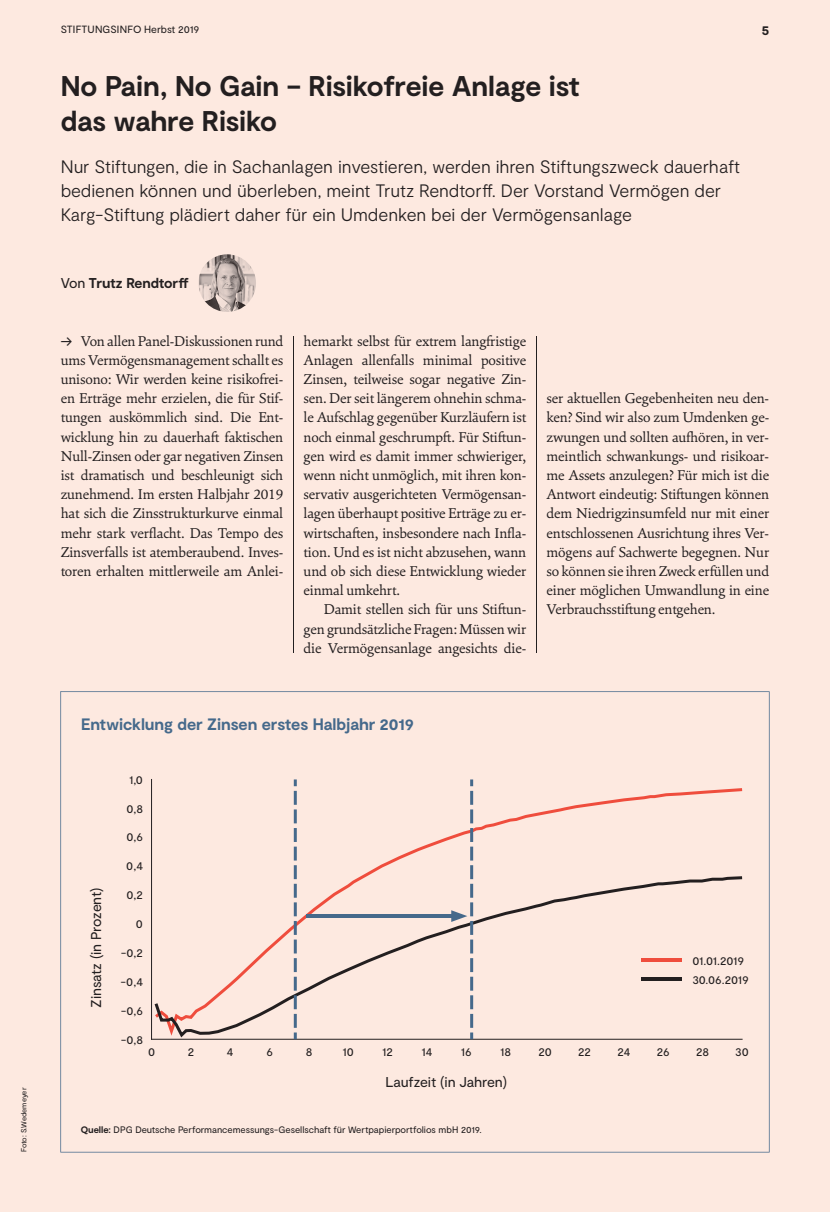
<style>
.page{position:relative;width:830px;height:1212px;background:#fff}
.page>*{position:absolute;margin:0;border:0;box-sizing:border-box;transform-origin:0 0}
.t1{font:700 28.5px/34.5px "Moderat";letter-spacing:-.005em;color:#231f20}
.t2{font:300 18px/24px "Moderat";letter-spacing:-.01em;color:#231f20}
.t3{font:700 16.5px "Moderat";letter-spacing:-.005em;color:#45698b}
.t4{font:14.25px/19.2px "Cala";letter-spacing:-.015em;color:#231f20;text-align:justify}
.t5{font:14.25px "Moderat";letter-spacing:-.01em;color:#231f20}
.t6{font:700 14.25px "Moderat";letter-spacing:-.01em;color:#231f20}
.t7{font:700 13.5px "Moderat";color:#231f20}
.t8{font:12px/19.2px "Moderat";color:#231f20}
.t9{font:10.5px "Moderat";letter-spacing:.005em;color:#231f20}
.t10{font:9.45px "Moderat";letter-spacing:-.005em;color:#231f20}
.t11{font:7.5px "Moderat";letter-spacing:-.02em;color:#231f20}
.s1{font-weight:400}
.s2{font-family:"Moderat"}
.s3{font-weight:700}
</style>
<div class="page">
<div style="left:0;top:0;width:829px;height:1212px;background:#fde9e0"></div>
<svg style="left:60px;top:691px;width:709px;height:461px"></svg>
<svg style="left:152px;top:786px;width:593px;height:254px"></svg>
<hr style="left:151px;top:779px;width:1px;height:260px;background:#231f20">
<hr style="left:151px;top:1039px;width:590px;height:1px;background:#231f20">
<svg style="left:152px;top:874px;width:592px;height:166px"></svg>
<svg style="left:293px;top:779px;width:3px;height:260px"></svg>
<hr style="left:641px;top:959px;width:40px;height:3px;background:#ef4d3d">
<hr style="left:641px;top:978px;width:40px;height:3px;background:#231f20">
<hr style="left:536px;top:336px;width:1px;height:317px;background:#231f20">
<hr style="left:293px;top:336px;width:1px;height:317px;background:#231f20">
<img style="left:198px;top:254px;width:58px;height:58px;border-radius:29px">
<hr style="left:306px;top:914px;width:150px;height:3px;background:#45698b">
<svg style="left:451px;top:779px;width:22px;height:260px"></svg>
<p class="t11" style="left:19px;top:1152px;width:66px;rotate:-90deg">Foto: S.Wedemeyer</p>
<p class="t9" style="left:61px;top:23px;width:140px">STIFTUNGSINFO Herbst 2019</p>
<p class="t7" style="left:761px;top:22px;width:9px">5</p>
<h1 class="t1" style="left:61px;top:70px;width:520px">No Pain, No Gain – Risikofreie Anlage ist das wahre Risiko</h1>
<p class="t2" style="left:61px;top:155px;width:680px">Nur Stiftungen, die in Sachanlagen investieren, werden ihren Stiftungszweck dauerhaft bedienen können und überleben, meint Trutz Rendtorff. Der Vorstand Vermögen der<br>Karg-Stiftung plädiert daher für ein Umdenken bei der Vermögensanlage</p>
<p class="t6" style="left:61px;top:274px;width:130px"><span class="s1">Von</span> Trutz Rendtorff</p>
<p class="t4" style="left:61px;top:331px;width:224px"><span class="s2">→</span> Von allen Panel-Diskussionen rund ums Vermögensmanagement schallt es unisono: Wir werden keine risikofrei&shy;en Erträge mehr erzielen, die für Stif&shy;tungen auskömmlich sind. Die Ent&shy;wicklung hin zu dauerhaft faktischen Null-Zinsen oder gar negativen Zinsen ist dramatisch und beschleunigt sich zunehmend. Im ersten Halbjahr 2019 hat sich die Zinsstrukturkurve einmal mehr stark verflacht. Das Tempo des Zinsverfalls ist atemberaubend. Inves&shy;toren erhalten mittlerweile am Anlei-</p>
<p class="t4" style="left:303px;top:331px;width:224px">hemarkt selbst für extrem langfristige Anlagen allenfalls minimal positive Zinsen, teilweise sogar negative Zin&shy;sen. Der seit längerem ohnehin schma&shy;le Aufschlag gegenüber Kurzläufern ist noch einmal geschrumpft. Für Stiftun&shy;gen wird es damit immer schwieriger, wenn nicht unmöglich, mit ihren kon&shy;servativ ausgerichteten Vermögensan&shy;lagen überhaupt positive Erträge zu er&shy;wirtschaften, insbesondere nach Infla&shy;tion. Und es ist nicht abzusehen, wann und ob sich diese Entwicklung wieder einmal umkehrt.</p>
<p class="t4" style="left:303px;top:600px;width:224px;text-indent:20px">Damit stellen sich für uns Stiftun&shy;gen grundsätzliche Fragen: Müssen wir die Vermögensanlage angesichts die-</p>
<p class="t4" style="left:546px;top:389px;width:224px">ser aktuellen Gegebenheiten neu den&shy;ken? Sind wir also zum Umdenken ge&shy;zwungen und sollten aufhören, in ver&shy;meintlich schwankungs- und risikoar&shy;me Assets anzulegen? Für mich ist die Antwort eindeutig: Stiftungen können dem Niedrigzinsumfeld nur mit einer entschlossenen Ausrichtung ihres Ver&shy;mögens auf Sachwerte begegnen. Nur so können sie ihren Zweck erfüllen und einer möglichen Umwandlung in eine Verbrauchsstiftung entgehen.</p>
<p class="t3" style="left:81px;top:714px;width:334px">Entwicklung der Zinsen erstes Halbjahr 2019</p>
<p class="t8" style="left:129px;top:770px;width:15px">1,0</p>
<p class="t8" style="left:126px;top:799px;width:18px">0,8</p>
<p class="t8" style="left:126px;top:828px;width:18px">0,6</p>
<p class="t5" style="left:87px;top:1008px;width:122px;rotate:-90deg">Zinsatz (in Prozent)</p>
<p class="t8" style="left:126px;top:857px;width:18px">0,4</p>
<p class="t8" style="left:126px;top:885px;width:18px">0,2</p>
<p class="t8" style="left:136px;top:914px;width:9px">0</p>
<p class="t8" style="left:121px;top:943px;width:23px">-0,2</p>
<p class="t8" style="left:121px;top:972px;width:24px">-0,4</p>
<p class="t8" style="left:121px;top:1001px;width:23px">-0,6</p>
<p class="t8" style="left:121px;top:1030px;width:24px">-0,8</p>
<p class="t8" style="left:692px;top:951px;width:58px">01.01.2019<br>30.06.2019</p>
<p class="t8" style="left:148px;top:1043px;width:9px">0</p>
<p class="t8" style="left:188px;top:1043px;width:8px">2</p>
<p class="t8" style="left:227px;top:1043px;width:8px">4</p>
<p class="t8" style="left:266px;top:1043px;width:8px">6</p>
<p class="t8" style="left:305px;top:1043px;width:8px">8</p>
<p class="t8" style="left:342px;top:1043px;width:13px">10</p>
<p class="t8" style="left:382px;top:1043px;width:12px">12</p>
<p class="t8" style="left:421px;top:1043px;width:12px">14</p>
<p class="t8" style="left:461px;top:1043px;width:12px">16</p>
<p class="t8" style="left:500px;top:1043px;width:12px">18</p>
<p class="t8" style="left:538px;top:1043px;width:15px">20</p>
<p class="t8" style="left:578px;top:1043px;width:14px">22</p>
<p class="t8" style="left:617px;top:1043px;width:14px">24</p>
<p class="t8" style="left:656px;top:1043px;width:14px">26</p>
<p class="t8" style="left:695px;top:1043px;width:15px">28</p>
<p class="t8" style="left:735px;top:1043px;width:15px">30</p>
<p class="t5" style="left:385px;top:1073px;width:123px">Laufzeit (in Jahren)</p>
<p class="t10" style="left:81px;top:1124px;width:402px"><span class="s3">Quelle:</span> DPG Deutsche Performancemessungs-Gesellschaft für Wertpapierportfolios mbH 2019.</p>
</div>
